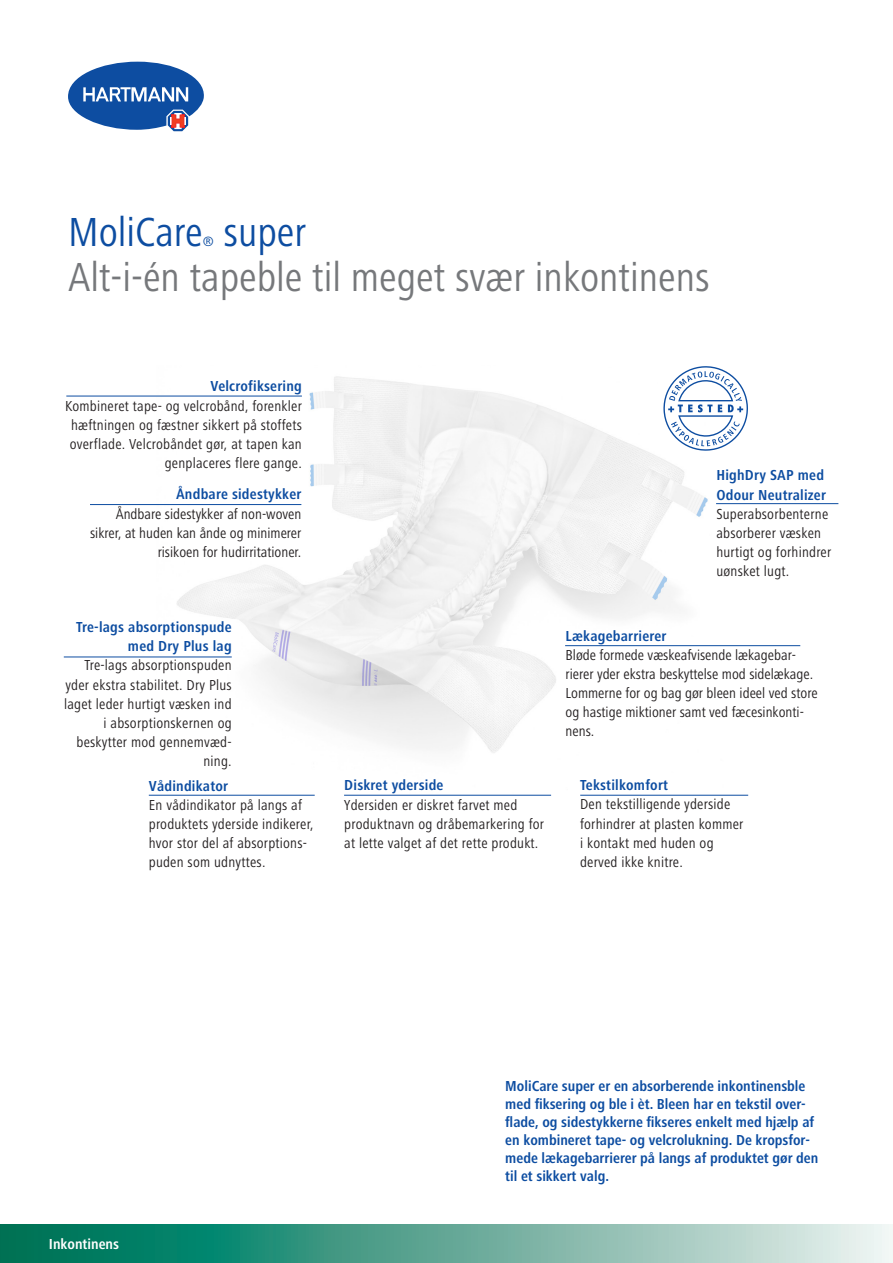
<style>
.page{position:relative;width:893px;height:1263px;background:#fff}
.page>*{position:absolute;margin:0;border:0;box-sizing:border-box;transform-origin:0 0}
.t1{font:condensed 42px "Frutiger Next LTCE";color:#76787b}
.t2{font:condensed 42px "Frutiger Next LTCE";color:#0d4da1}
.t3{font:condensed 15px/19.2px "Frutiger Next LTCE";letter-spacing:.015em;color:#231f20}
.t4{font:700 condensed 15px/18px "Frutiger Next LTCE";color:#0d4da1}
.t5{font:700 condensed 15px "Frutiger Next LTCE";color:#fff}
.t6{font:condensed 13.95px "Frutiger Next LTCE";color:#0d4da1}
.s1{font-weight:700;color:#0d4da1}
</style>
<div class="page">
<img style="left:156px;top:376px;width:574px;height:377px">
<svg style="left:0;top:1224px;width:893px;height:39px;background:#63aa9a"></svg>
<svg style="left:68px;top:62px;width:136px;height:69px"></svg>
<hr style="left:66px;top:396px;width:236px;height:1px;background:#0d4da1">
<hr style="left:149px;top:795px;width:166px;height:1px;background:#0d4da1">
<hr style="left:64px;top:656px;width:168px;height:1px;background:#0d4da1">
<hr style="left:716px;top:503px;width:122px;height:1px;background:#0d4da1">
<hr style="left:344px;top:795px;width:207px;height:1px;background:#0d4da1">
<hr style="left:565px;top:645px;width:235px;height:1px;background:#0d4da1">
<svg style="left:663px;top:366px;width:85px;height:85px"></svg>
<hr style="left:580px;top:795px;width:168px;height:1px;background:#0d4da1">
<hr style="left:90px;top:504px;width:211px;height:1px;background:#0d4da1">
<p class="t2" style="left:68px;top:209px;width:136px">MoliCare</p>
<p class="t6" style="left:203px;top:234px;width:13px">®</p>
<p class="t2" style="left:224px;top:209px;width:84px">super</p>
<p class="t1" style="left:68px;top:254px;width:643px">Alt-i-én tapeble til meget svær inkontinens</p>
<p class="t4" style="left:210px;top:377px;width:93px">Velcrofiksering</p>
<p class="t3" style="left:65px;top:396px;width:238px;text-align:right">Kombineret tape- og velcrobånd, forenkler hæftningen og fæstner sikkert på stoffets overflade. Velcrobåndet gør, at tapen kan genplaceres flere gange.</p>
<p class="t4" style="left:176px;top:485px;width:127px">Åndbare sidestykker</p>
<p class="t3" style="left:90px;top:504px;width:213px;text-align:right">Åndbare sidestykker af non-woven sikrer, at huden kan ånde og minimerer risikoen for hudirritationer.</p>
<p class="t4" style="left:716px;top:466px;width:111px;line-height:19.2px">HighDry SAP med<br>Odour Neutralizer</p>
<p class="t3" style="left:716px;top:504px;width:116px">Superabsorbenterne absorberer væsken hurtigt og forhindrer uønsket lugt.</p>
<p class="t4" style="left:76px;top:618px;width:157px;line-height:19.2px;text-align:right">Tre-lags absorptionspude med Dry Plus lag</p>
<p class="t3" style="left:64px;top:656px;width:169px;text-align:right">Tre-lags absorptionspuden yder ekstra stabilitet. Dry Plus laget leder hurtigt væsken ind i absorptionskernen og beskytter mod gennemvæd&shy;ning.</p>
<p class="t4" style="left:149px;top:777px;width:81px">Vådindikator</p>
<p class="t3" style="left:149px;top:795px;width:166px">En vådindikator på langs af produktets yderside indikerer, hvor stor del af absorptions&shy;puden som udnyttes.</p>
<p class="t4" style="left:344px;top:776px;width:101px">Diskret yderside</p>
<p class="t3" style="left:344px;top:795px;width:201px">Ydersiden er diskret farvet med produktnavn og dråbemarkering for at lette valget af det rette produkt.</p>
<p class="t3" style="left:566px;top:626px;width:254px"><span class="s1">Lækagebarrierer<br></span>Bløde formede væskeafvisende lækagebar&shy;rierer yder ekstra beskyttelse mod sidelækage.<br>Lommerne for og bag gør bleen ideel ved store og hastige miktioner samt ved fæcesinkonti&shy;nens.</p>
<p class="t4" style="left:580px;top:776px;width:90px">Tekstilkomfort</p>
<p class="t3" style="left:580px;top:795px;width:165px">Den tekstilligende yderside forhindrer at plasten kommer i kontakt med huden og derved ikke knitre.</p>
<p class="t5" style="left:49px;top:1235px;width:72px">Inkontinens</p>
<p class="t4" style="left:505px;top:1077px;width:315px">MoliCare super er en absorberende inkontinensble med fiksering og ble i èt. Bleen har en tekstil over&shy;flade, og sidestykkerne fikseres enkelt med hjælp af en kombineret tape- og velcrolukning. De kropsfor&shy;mede lækagebarrierer på langs af produktet gør den til et sikkert valg.</p>
</div>
